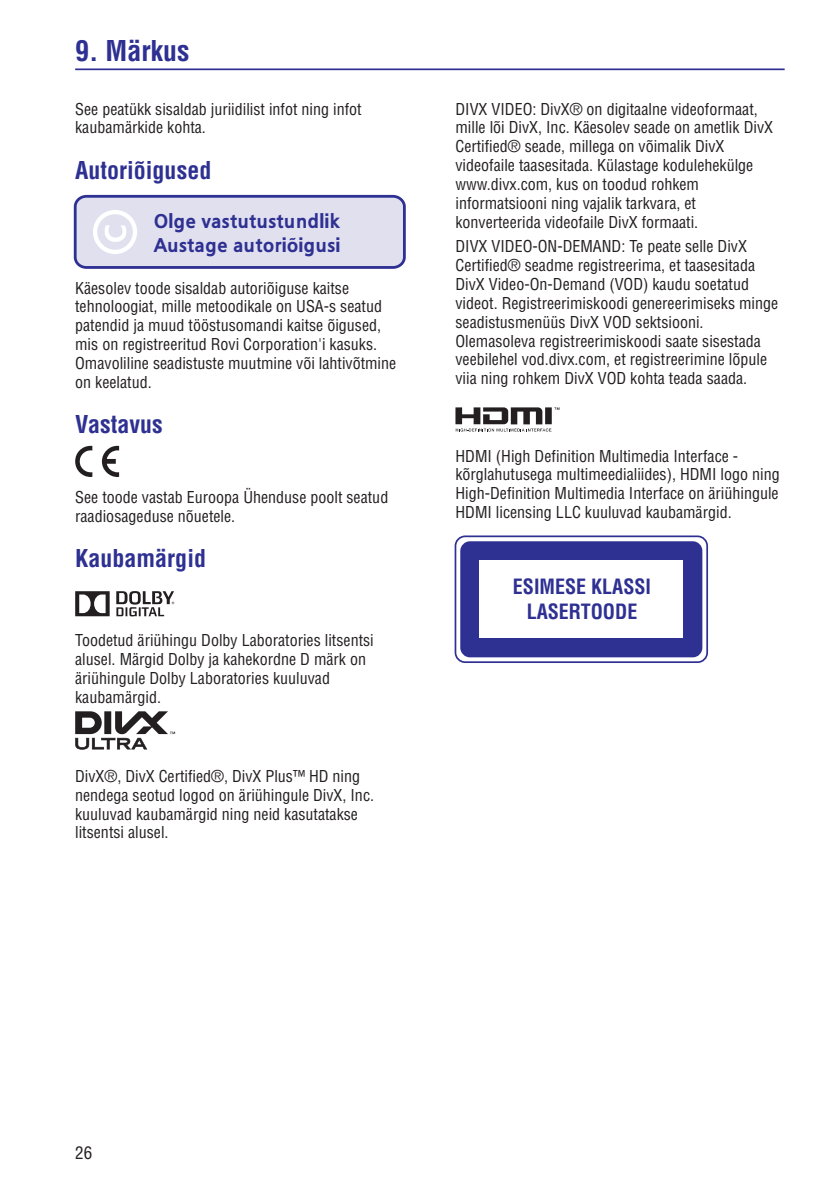
<style>
.page{position:relative;width:840px;height:1191px;background:#fff}
.page>*{position:absolute;margin:0;border:0;box-sizing:border-box;transform-origin:0 0}
.t1{font:700 28px "Rim Helvetica Condensed";color:#2e3092}
.t2{font:700 24px "Rim Helvetica Condensed";color:#2e3092}
.t3{font:700 20.6px/24.6px "Rim Helvetica Condensed";color:#2e3092;text-align:center}
.t4{font:700 20px/24.2px "Rim Humanist 777 BT Normal";color:#2e3092}
.t5{font:17px "Rim Helvetica Condensed";color:#231f20}
.t6{font:16px/18.8px "Rim Helvetica Condensed";color:#231f20}
</style>
<div class="page">
<hr style="left:75px;top:68px;width:709px;height:2px;background:#2e3092">
<div style="left:74px;top:195px;width:331px;height:74px;background:#e1e0ef;border:3px solid #2e3092;border-radius:11px"></div>
<div style="left:93px;top:210px;width:44px;height:44px;border:4px solid #fff;border-radius:50%"></div>
<svg style="left:105px;top:225px;width:21px;height:17px"></svg>
<svg style="left:75px;top:446px;width:44px;height:31px"></svg>
<div style="left:454px;top:535px;width:253px;height:128px;border:2px solid #2e3092;border-radius:10px"></div>
<div style="left:460px;top:541px;width:242px;height:116px;background:#2e3092;border-radius:10px"></div>
<div style="left:479px;top:560px;width:203px;height:78px;background:#fff"></div>
<svg style="left:75px;top:591px;width:35px;height:25px"></svg>
<svg style="left:116px;top:591px;width:58px;height:25px"></svg>
<svg style="left:75px;top:711px;width:100px;height:38px"></svg>
<svg style="left:455px;top:407px;width:104px;height:24px"></svg>
<h1 class="t1" style="left:75px;top:40px;width:116px">9. Märkus</h1>
<p class="t6" style="left:75px;top:101px;width:288px">See peatükk sisaldab juriidilist infot ning infot kaubamärkide kohta.</p>
<h2 class="t2" style="left:75px;top:161px;width:138px">Autoriõigused</h2>
<p class="t4" style="left:154px;top:210px;width:188px">Olge vastutustundlik<br>Austage autoriõigusi</p>
<p class="t6" style="left:75px;top:280px;width:322px">Käesolev toode sisaldab autoriõiguse kaitse tehnoloogiat, mille metoodikale on USA-s seatud patendid ja muud tööstusomandi kaitse õigused, mis on registreeritud Rovi Corporation'i kasuks.<br>Omavoliline seadistuste muutmine või lahtivõtmine on keelatud.</p>
<h2 class="t2" style="left:75px;top:415px;width:89px">Vastavus</h2>
<p class="t6" style="left:75px;top:489px;width:314px">See toode vastab Euroopa Ühenduse poolt seatud raadiosageduse nõuetele.</p>
<h2 class="t2" style="left:75px;top:549px;width:132px">Kaubamärgid</h2>
<p class="t6" style="left:75px;top:632px;width:300px">Toodetud äriühingu Dolby Laboratories litsentsi alusel. Märgid Dolby ja kahekordne D märk on äriühingule Dolby Laboratories kuuluvad kaubamärgid.</p>
<p class="t6" style="left:75px;top:768px;width:300px">DivX®, DivX Certified®, DivX Plus™ HD ning nendega seotud logod on äriühingule DivX, Inc. kuuluvad kaubamärgid ning neid kasutatakse litsentsi alusel.</p>
<p class="t6" style="left:455px;top:101px;width:319px">DIVX VIDEO: DivX® on digitaalne videoformaat, mille lõi DivX, Inc. Käesolev seade on ametlik DivX Certified® seade, millega on võimalik DivX videofaile taasesitada. Külastage kodulehekülge www.divx.com, kus on toodud rohkem informatsiooni ning vajalik tarkvara, et konverteerida videofaile DivX formaati.</p>
<p class="t6" style="left:455px;top:238px;width:324px">DIVX VIDEO-ON-DEMAND: Te peate selle DivX Certified® seadme registreerima, et taasesitada DivX Video-On-Demand (VOD) kaudu soetatud videot. Registreerimiskoodi genereerimiseks minge seadistusmenüüs DivX VOD sektsiooni.<br>Olemasoleva registreerimiskoodi saate sisestada veebilehel vod.divx.com, et registreerimine lõpule viia ning rohkem DivX VOD kohta teada saada.</p>
<p class="t6" style="left:455px;top:447px;width:325px">HDMI (High Definition Multimedia Interface - kõrglahutusega multimeedialiides), HDMI logo ning High-Definition Multimedia Interface on äriühingule HDMI licensing LLC kuuluvad kaubamärgid.</p>
<p class="t3" style="left:512px;top:576px;width:140px">ESIMESE KLASSI<br>LASERTOODE</p>
<p class="t5" style="left:75px;top:1146px;width:18px">26</p>
</div>
